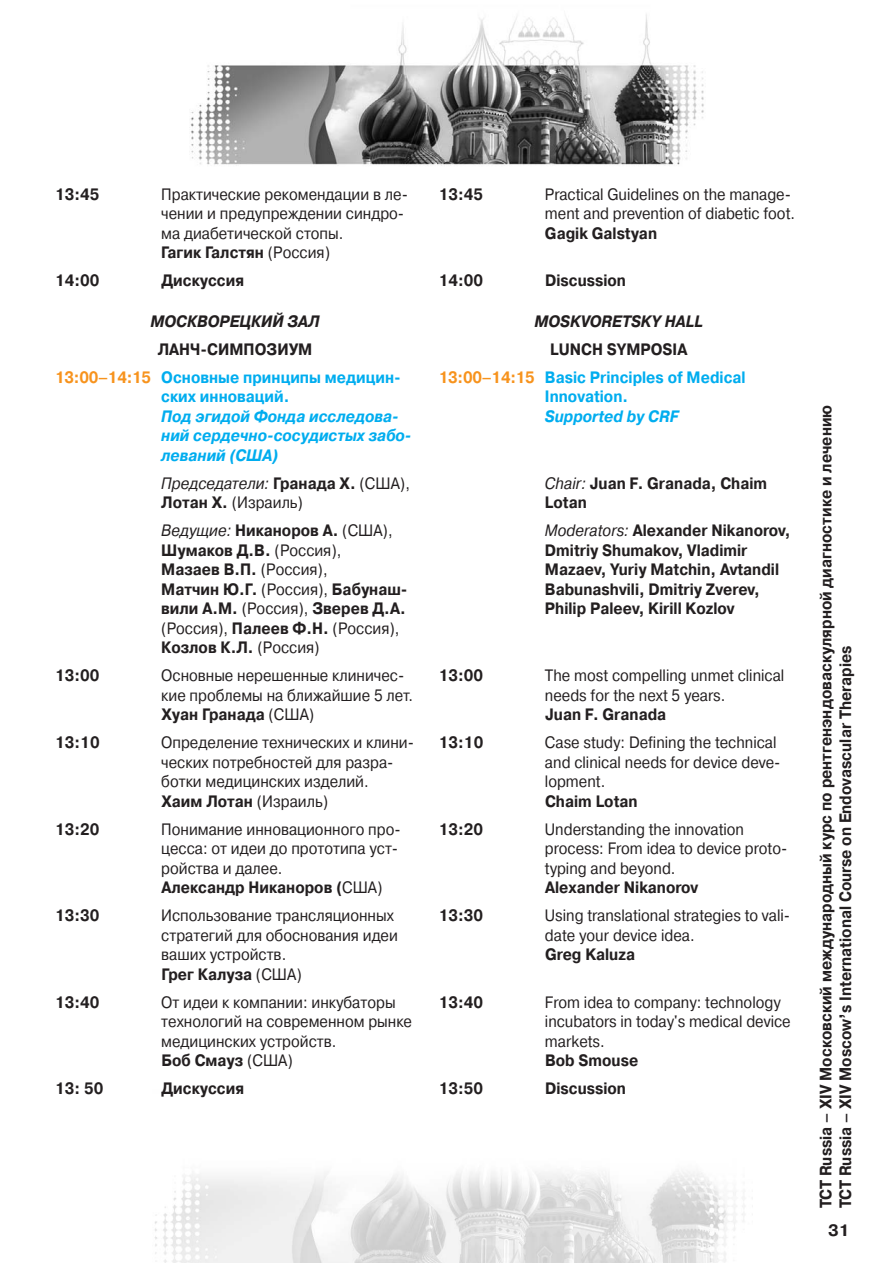
<style>
.page{position:relative;width:893px;height:1263px;background:#fff}
.page>*{position:absolute;margin:0;border:0;box-sizing:border-box;transform-origin:0 0}
.t1{font:16.5px/19.5px "Pragmatica C";color:#231f20;scale:.9 1}
.t2{font:700 16.5px/19.5px "Pragmatica C";color:#231f20;scale:.9 1}
.t3{font:700 16.5px/28px "Pragmatica C";color:#00adef;scale:.9 1}
.t4{font:italic 700 16.5px/19.5px "Pragmatica C";color:#00adef;scale:.9 1}
.t5{font:italic 700 16.5px "Pragmatica C";color:#231f20;scale:.9 1}
.t6{font:700 16.5px "Pragmatica C";color:#231f20}
.s1{font-weight:700}
.s2{color:#231f20}
.s3{color:#f7931d}
.s4{font-weight:400;font-style:italic}
.s5{font-weight:400}
</style>
<div class="page">
<img style="left:190px;top:14px;width:514px;height:152px">
<img style="left:155px;top:1171px;width:590px;height:92px">
<p class="t2" style="left:55px;top:186px;width:51px">13:45</p>
<p class="t1" style="left:161px;top:186px;width:275px">Практические рекомендации в ле&shy;чении и предупреждении синдро&shy;ма диабетической стопы.<br><span class="s1">Гагик Галстян</span> (Россия)</p>
<p class="t2" style="left:55px;top:272px;width:51px">14:00</p>
<p class="t2" style="left:161px;top:272px;width:93px">Дискуссия</p>
<p class="t5" style="left:150px;top:315px;width:190px">МОСКВОРЕЦКИЙ ЗАЛ</p>
<p class="t3" style="left:55px;top:337px;width:386px;text-indent:103px"><span class="s2">ЛАНЧ-СИМПОЗИУМ<br></span><span class="s3">13:00–14:15</span> Основные принципы медицин-</p>
<p class="t3" style="left:161px;top:384px;width:144px">ских инноваций.</p>
<p class="t4" style="left:161px;top:408px;width:280px">Под эгидой Фонда исследова&shy;ний сердечно-сосудистых забо&shy;леваний (США)</p>
<p class="t2" style="left:161px;top:475px;width:278px"><span class="s4">Председатели:</span> Гранада Х. <span class="s5">(США),<br></span>Лотан Х. <span class="s5">(Израиль)</span></p>
<p class="t2" style="left:161px;top:523px;width:275px"><span class="s4">Ведущие:</span> Никаноров А. <span class="s5">(США),<br></span>Шумаков Д.В. <span class="s5">(Россия),<br></span>Мазаев В.П. <span class="s5">(Россия),<br></span>Матчин Ю.Г. <span class="s5">(Россия),</span> Бабунаш&shy;вили А.М. <span class="s5">(Россия),</span> Зверев Д.А. <span class="s5">(Россия),</span> Палеев Ф.Н. <span class="s5">(Россия),<br></span>Козлов К.Л. <span class="s5">(Россия)</span></p>
<p class="t2" style="left:55px;top:668px;width:51px">13:00</p>
<p class="t1" style="left:161px;top:668px;width:281px">Основные нерешенные клиничес&shy;кие проблемы на ближайшие 5 лет.<br><span class="s1">Хуан Гранада</span> (США)</p>
<p class="t2" style="left:55px;top:735px;width:51px">13:10</p>
<p class="t1" style="left:161px;top:735px;width:282px">Определение технических и клини&shy;ческих потребностей для разра&shy;ботки медицинских изделий.<br><span class="s1">Хаим Лотан</span> (Израиль)</p>
<p class="t2" style="left:55px;top:821px;width:51px">13:20</p>
<p class="t1" style="left:161px;top:821px;width:267px">Понимание инновационного про&shy;цесса: от идеи до прототипа уст&shy;ройства и далее.<br><span class="s1">Александр Никаноров (</span>США)</p>
<p class="t2" style="left:55px;top:908px;width:51px">13:30</p>
<p class="t1" style="left:161px;top:908px;width:264px">Использование трансляционных стратегий для обоснования идеи ваших устройств.<br><span class="s1">Грег Калуза</span> (США)</p>
<p class="t2" style="left:55px;top:994px;width:51px">13:40</p>
<p class="t1" style="left:161px;top:994px;width:280px">От идеи к компании: инкубаторы технологий на современном рынке медицинских устройств.<br><span class="s1">Боб Смауз</span> (США)</p>
<p class="t2" style="left:55px;top:1081px;width:55px">13: 50</p>
<p class="t2" style="left:161px;top:1081px;width:93px">Дискуссия</p>
<p class="t2" style="left:439px;top:186px;width:51px">13:45</p>
<p class="t1" style="left:545px;top:186px;width:279px">Practical Guidelines on the manage&shy;ment and prevention of diabetic foot.</p>
<p class="t2" style="left:545px;top:225px;width:126px">Gagik Galstyan</p>
<p class="t2" style="left:439px;top:272px;width:51px">14:00</p>
<p class="t2" style="left:545px;top:272px;width:91px">Discussion</p>
<p class="t5" style="left:534px;top:315px;width:189px">MOSKVORETSKY HALL</p>
<p class="t3" style="left:439px;top:337px;width:342px;text-indent:111px"><span class="s2">LUNCH SYMPOSIA<br></span><span class="s3">13:00–14:15</span> Basic Principles of Medical</p>
<p class="t3" style="left:545px;top:384px;width:94px">Innovation.</p>
<p class="t4" style="left:545px;top:408px;width:150px">Supported by CRF</p>
<p class="t2" style="left:545px;top:475px;width:248px"><span class="s4">Chair:</span> Juan F. Granada, Chaim<br>Lotan</p>
<p class="t2" style="left:545px;top:523px;width:274px"><span class="s4">Moderators:</span> Alexander Nikanorov,<br>Dmitriy Shumakov, Vladimir<br>Mazaev, Yuriy Matchin, Avtandil<br>Babunashvili, Dmitriy Zverev,<br>Philip Paleev, Kirill Kozlov</p>
<p class="t2" style="left:439px;top:668px;width:51px">13:00</p>
<p class="t1" style="left:545px;top:668px;width:267px">The most compelling unmet clinical needs for the next 5 years.</p>
<p class="t2" style="left:545px;top:707px;width:136px">Juan F. Granada</p>
<p class="t2" style="left:439px;top:735px;width:51px">13:10</p>
<p class="t1" style="left:545px;top:735px;width:263px">Case study: Defining the technical and clinical needs for device deve&shy;lopment.</p>
<p class="t2" style="left:545px;top:793px;width:104px">Chaim Lotan</p>
<p class="t2" style="left:439px;top:821px;width:51px">13:20</p>
<p class="t1" style="left:545px;top:821px;width:271px">Understanding the innovation process: From idea to device proto&shy;typing and beyond.</p>
<p class="t2" style="left:545px;top:880px;width:172px">Alexander Nikanorov</p>
<p class="t2" style="left:439px;top:908px;width:51px">13:30</p>
<p class="t1" style="left:545px;top:908px;width:274px">Using translational strategies to vali&shy;date your device idea.</p>
<p class="t2" style="left:545px;top:947px;width:101px">Greg Kaluza</p>
<p class="t2" style="left:439px;top:994px;width:51px">13:40</p>
<p class="t1" style="left:545px;top:994px;width:274px">From idea to company: technology incubators in today's medical device markets.</p>
<p class="t2" style="left:545px;top:1053px;width:105px">Bob Smouse</p>
<p class="t2" style="left:439px;top:1081px;width:51px">13:50</p>
<p class="t2" style="left:545px;top:1081px;width:91px">Discussion</p>
<p class="t2" style="left:817px;top:1208px;width:894px;rotate:-90deg">TCT Russia – XIV Московский международный курс по рентгенэндоваскулярной диагностике и лечению<br>TCT Russia – XIV Moscow’s International Course on Endovascular Therapies</p>
<p class="t6" style="left:828px;top:1224px;width:23px">31</p>
</div>
